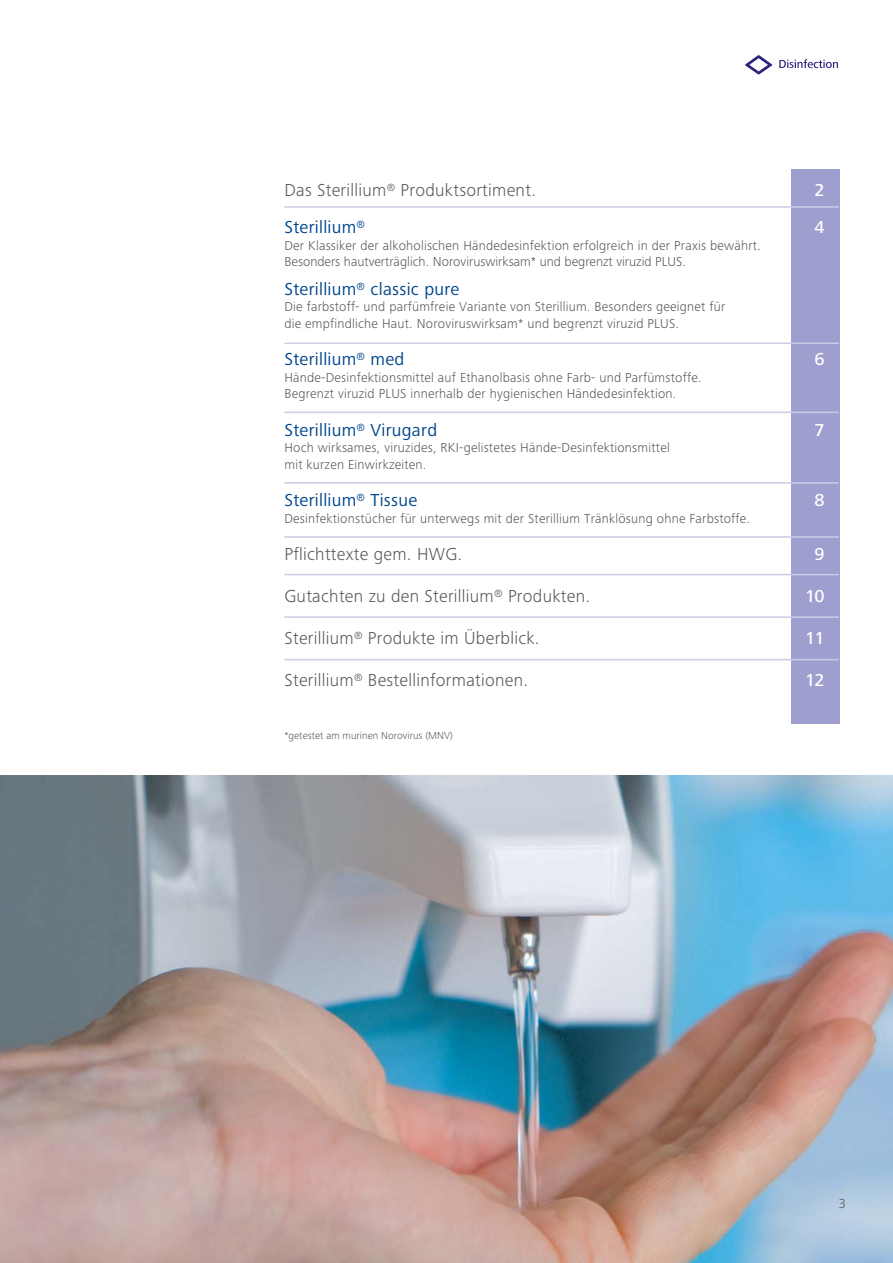
<style>
.page{position:relative;width:893px;height:1263px;background:#fff}
.page>*{position:absolute;margin:0;border:0;box-sizing:border-box;transform-origin:0 0}
.t1{font:300 18px "Frutiger Next LTW1 G";letter-spacing:.015em;color:#58595b}
.t2{font:18px "Frutiger Next LTW1 G";letter-spacing:.015em;color:#00468b}
.t3{font:500 18px "Frutiger Next LTW1 G";color:#fff}
.t4{font:300 13.5px/16.5px "Frutiger Next LTW1 G";letter-spacing:.015em;color:#58595b}
.t5{font:300 10.5px "Frutiger Next LTW1 G";letter-spacing:.005em;color:#58595b}
.s1{font-weight:500;color:#fff}
</style>
<div class="page">
<div style="left:791px;top:169px;width:48px;height:555px;background:#9e9ecf"></div>
<img style="left:0;top:775px;width:893px;height:488px">
<svg style="left:745px;top:55px;width:27px;height:19px"></svg>
<svg style="left:779px;top:59px;width:59px;height:9px"></svg>
<hr style="left:284px;top:206px;width:555px;height:2px;background:#cacbe6">
<hr style="left:284px;top:343px;width:555px;height:1px;background:#cacbe6">
<hr style="left:284px;top:536px;width:555px;height:2px;background:#cacbe6">
<hr style="left:284px;top:412px;width:555px;height:1px;background:#cacbe6">
<hr style="left:284px;top:482px;width:555px;height:2px;background:#cacbe6">
<hr style="left:284px;top:574px;width:555px;height:1px;background:#cacbe6">
<hr style="left:284px;top:616px;width:555px;height:2px;background:#cacbe6">
<hr style="left:284px;top:659px;width:555px;height:1px;background:#cacbe6">
<h1 class="t1" style="left:284px;top:181px;width:253px">Das Sterillium<sup>®</sup> Produktsortiment.</h1>
<h1 class="t3" style="left:814px;top:183px;width:12px">2</h1>
<h1 class="t2" style="left:284px;top:218px;width:82px">Sterillium<sup>®</sup></h1>
<h1 class="t3" style="left:814px;top:220px;width:12px">4</h1>
<p class="t4" style="left:284px;top:237px;width:478px">Der Klassiker der alkoholischen Händedesinfektion erfolgreich in der Praxis bewährt.<br>Besonders hautverträglich. Noroviruswirksam* und begrenzt viruzid PLUS.</p>
<h1 class="t2" style="left:284px;top:280px;width:176px">Sterillium<sup>®</sup> classic pure</h1>
<p class="t4" style="left:284px;top:299px;width:442px">Die farbstoff- und parfümfreie Variante von Sterillium. Besonders geeignet für die empfindliche Haut. Noroviruswirksam* und begrenzt viruzid PLUS.</p>
<h1 class="t2" style="left:284px;top:350px;width:121px">Sterillium<sup>®</sup> med</h1>
<h1 class="t3" style="left:814px;top:352px;width:12px">6</h1>
<p class="t4" style="left:284px;top:369px;width:419px">Hände-Desinfektionsmittel auf Ethanolbasis ohne Farb- und Parfümstoffe.<br>Begrenzt viruzid PLUS innerhalb der hygienischen Händedesinfektion.</p>
<h1 class="t2" style="left:284px;top:421px;width:154px">Sterillium<sup>®</sup> Virugard</h1>
<h1 class="t3" style="left:814px;top:423px;width:12px">7</h1>
<p class="t4" style="left:284px;top:440px;width:387px">Hoch wirksames, viruzides, RKI-gelistetes Hände-Desinfektionsmittel mit kurzen Einwirkzeiten.</p>
<h1 class="t2" style="left:284px;top:491px;width:134px">Sterillium<sup>®</sup> Tissue</h1>
<h1 class="t3" style="left:814px;top:493px;width:12px">8</h1>
<p class="t4" style="left:284px;top:510px;width:467px">Desinfektionstücher für unterwegs mit der Sterillium Tränklösung ohne Farbstoffe.</p>
<h1 class="t1" style="left:284px;top:545px;width:179px">Pflichttexte gem. HWG.</h1>
<h1 class="t3" style="left:814px;top:547px;width:12px">9</h1>
<h1 class="t1" style="left:284px;top:587px;width:307px">Gutachten zu den Sterillium<sup>®</sup> Produkten.</h1>
<h1 class="t3" style="left:805px;top:589px;width:21px">10</h1>
<h1 class="t1" style="left:284px;top:629px;width:257px">Sterillium<sup>®</sup> Produkte im Überblick.</h1>
<h1 class="t3" style="left:805px;top:631px;width:21px">11</h1>
<h1 class="t1" style="left:284px;top:671px;width:270px">Sterillium<sup>®</sup> Bestellinformationen. <span class="s1">12</span></h1>
<h1 class="t3" style="left:805px;top:673px;width:21px">12</h1>
<p class="t5" style="left:284px;top:730px;width:170px">*getestet am murinen Norovirus (MNV)</p>
<p class="t4" style="left:839px;top:1195px;width:9px">3</p>
</div>
